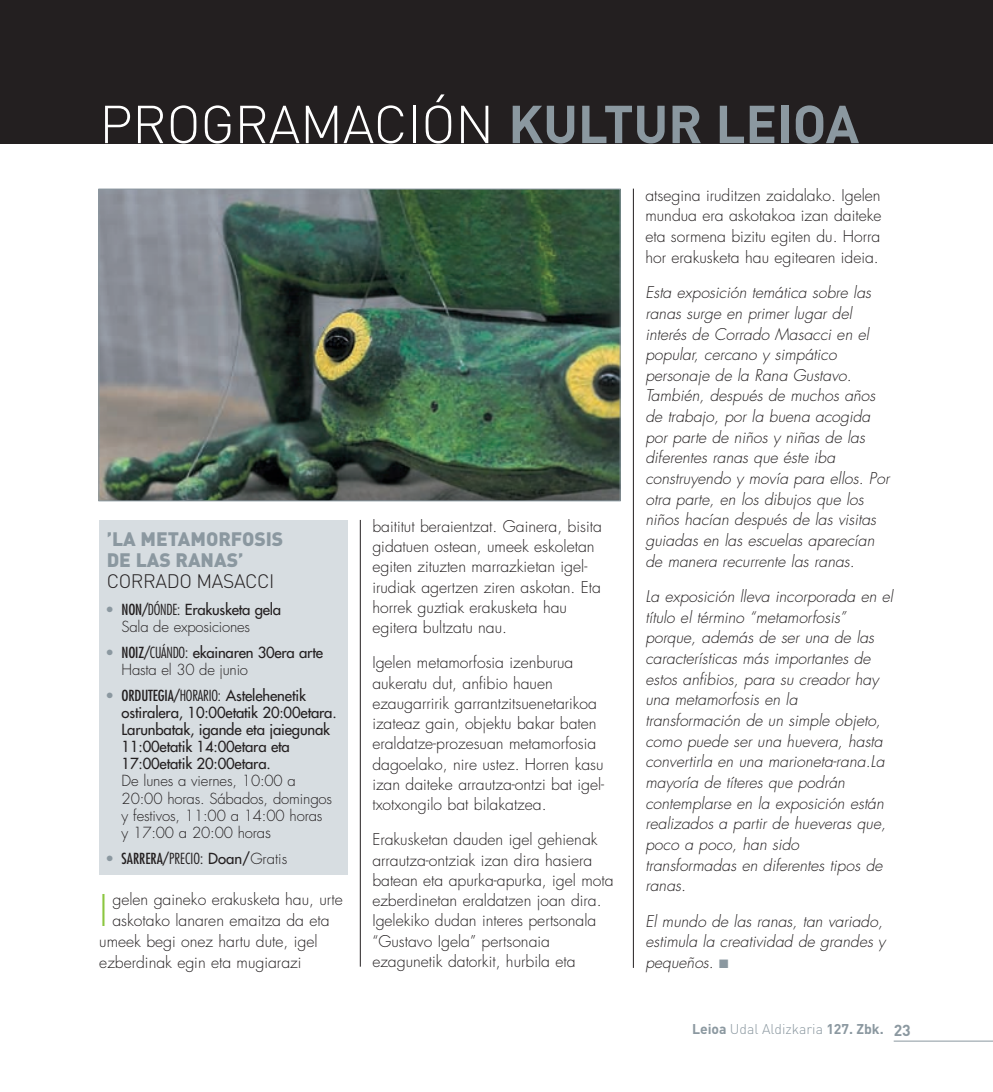
<style>
.page{position:relative;width:993px;height:1092px;background:#fff}
.page>*{position:absolute;margin:0;border:0;box-sizing:border-box;transform-origin:0 0}
.t1{font:300 52.5px "DIN";letter-spacing:-.005em;color:#fff}
.t2{font:300 42.52px "Futura";color:#8bc63e}
.t3{font:900 19.25px/21px "DIN";color:#8b98a0}
.t4{font:300 19.25px "DIN";color:#231f20}
.t5{font:italic 300 15.75px/20.7px "Futura";color:#231f20}
.t6{font:300 15.75px/20.3px "Futura";color:#231f20}
.t7{font:14.88px/17.2px "Futura";letter-spacing:-.01em;color:#231f20}
.t8{font:300 14.88px/17.2px "Futura";letter-spacing:-.01em;color:#231f20}
.t9{font:condensed 14.88px "Futura";color:#231f20}
.t10{font:300 14px "DIN";color:#8b98a0}
.s1{font-weight:700;color:#8b98a0}
.s2{font-weight:400;font-stretch:condensed;color:#8b98a0}
.s3{font-weight:400;font-stretch:condensed}
.s4{font-stretch:condensed}
.s5{font-weight:400}
.s6{font-stretch:condensed;color:#8b98a0}
.s7{font-weight:300;font-stretch:condensed}
.s8{font-weight:300}
.s9{font-size:15.75px}
.s10{color:#8b98a0}
.s11{font-stretch:normal}
.s12{font-weight:300;font-stretch:normal}
.s13{font-weight:700}
.s14{font-weight:700;font-size:15.75px}
</style>
<div class="page">
<hr style="left:893px;top:1040px;width:99px;height:1px;background:#8b98a0">
<div style="left:0;top:0;width:992px;height:144px;background:#231f20"></div>
<hr style="left:632px;top:189px;width:1px;height:778px;background:#231f20">
<hr style="left:360px;top:520px;width:1px;height:446px;background:#231f20">
<div style="left:99px;top:520px;width:248px;height:354px;background:#d7dde1"></div>
<img style="left:100px;top:191px;width:518px;height:308px">
<div style="left:98px;top:189px;width:522px;height:312px;border:1px solid #8b98a0"></div>
<h1 class="t1" style="left:99px;top:92px;width:761px">PROGRAMACIÓN <span class="s1">KULTUR LEIOA</span></h1>
<p class="t3" style="left:107px;top:527px;width:111px">’LA METAMORFOSIS<br>DE LAS</p>
<p class="t3" style="left:175px;top:548px;width:14px">RANAS</p>
<p class="t3" style="left:238px;top:548px;width:7px">’</p>
<p class="t4" style="left:107px;top:569px;width:25px">CORRA</p>
<p class="t4" style="left:167px;top:569px;width:57px">DO MASACCI</p>
<p class="t8" style="left:122px;top:601px;width:161px;text-indent:-15px"><span class="s2">•</span> <span class="s3">NON/</span><span class="s4">DÓNDE:</span> <span class="s5">Erakusketa gela<br></span>Sala de exposiciones</p>
<p class="t7" style="left:122px;top:644px;width:203px;text-indent:-15px"><span class="s6">•</span> <span class="s4">NOIZ/</span><span class="s7">CUÁNDO:</span> ekainaren 30era arte<br><span class="s8">Hasta el 30 de junio</span></p>
<p class="t7" style="left:122px;top:686px;width:216px;text-indent:-15px"><span class="s6">•</span> <span class="s4">ORDUTEGIA/</span><span class="s7">HORARIO:</span> Astelehenetik ostiralera, 10:00etatik 20:00etara.<br>Larunbatak, igande eta jaiegunak 11:00etatik 14:00etara eta 17:00etatik 20:00etara.</p>
<p class="t8" style="left:122px;top:772px;width:212px">De lunes a viernes, 10:00 a<br>20:00 horas. Sábados, domingos y festivos, 11:00 a 14:00 horas y 17:00 a 20:00 hora<span class="s9">s</span></p>
<p class="t9" style="left:107px;top:849px;width:182px"><span class="s10">•</span> SARRERA/<span class="s8">PRECIO:</span> <span class="s11">Doan/</span><span class="s12">Gratis</span></p>
<h2 class="t2" style="left:99px;top:884px;width:10px">I</h2>
<p class="t6" style="left:112px;top:890px;width:232px">gelen gaineko erakusketa hau, urte</p>
<p class="t6" style="left:112px;top:910px;width:219px">askotako lanaren emaitza da eta</p>
<p class="t6" style="left:99px;top:931px;width:220px">umeek begi onez hartu dute, igel</p>
<p class="t6" style="left:99px;top:952px;width:203px">ezberdinak egin eta mugiarazi</p>
<p class="t6" style="left:372px;top:516px;width:231px">baititut beraientzat. Gainera, bisita gidatuen ostean, umeek eskoletan egiten zituzten marrazkietan igel&shy;irudiak agertzen ziren askotan. Eta horrek guztiak erakusketa hau egitera bultzatu nau.</p>
<p class="t6" style="left:372px;top:653px;width:233px">Igelen metamorfosia izenburua aukeratu dut, anfibio hauen ezaugarririk garrantzitsuenetarikoa izateaz gain, objektu bakar baten eraldatze-prozesuan metamorfosia dagoelako, nire ustez. Horren kasu izan daiteke arrautza-ontzi bat igel&shy;txotxongilo bat bilakatzea.</p>
<p class="t6" style="left:372px;top:829px;width:242px">Erakusketan dauden igel gehienak arrautza-ontziak izan dira hasiera batean eta apurka-apurka, igel mota ezberdinetan eraldatzen joan dira.<br>Igelekiko dudan interes pertsonala “Gustavo Igela” pertsonaia ezagunetik datorkit, hurbila eta</p>
<p class="t6" style="left:645px;top:185px;width:237px;text-align:justify">atsegina iruditzen zaidalako. Igelen mundua era askotakoa izan daiteke eta sormena bizitu egiten du. Horra hor erakusketa hau egitearen ideia.</p>
<p class="t5" style="left:645px;top:282px;width:245px">Esta exposición temática sobre las ranas surge en primer lugar del interés de Corrado Masacci en el popular, cercano y simpático personaje de la Rana Gustavo.<br>También, después de muchos años de trabajo, por la buena acogida por parte de niños y niñas de las diferentes ranas que éste iba construyendo y movía para ellos. Por otra parte, en los dibujos que los niños hacían después de las visitas guiadas en las escuelas aparecían de manera recurrente las ranas.</p>
<p class="t5" style="left:645px;top:586px;width:249px">La exposición lleva incorporada en el título el término “metamorfosis” porque, además de ser una de las características más importantes de estos anfibios, para su creador hay una metamorfosis en la transformación de un simple objeto, como puede ser una huevera, hasta convertirla en una marioneta-rana.La mayoría de títeres que podrán contemplarse en la exposición están realizados a partir de hueveras que, poco a poco, han sido transformadas en diferentes tipos de ranas.</p>
<p class="t5" style="left:645px;top:911px;width:241px">El mundo de las ranas, tan variado, estimula la creatividad de grandes y pequeños. <span class="s10">■</span></p>
<p class="t10" style="left:691px;top:1020px;width:220px"><span class="s13">Leioa</span> UDAL ALDIZKARIA <span class="s13">127. Zbk.</span> <span class="s14">23</span></p>
</div>
